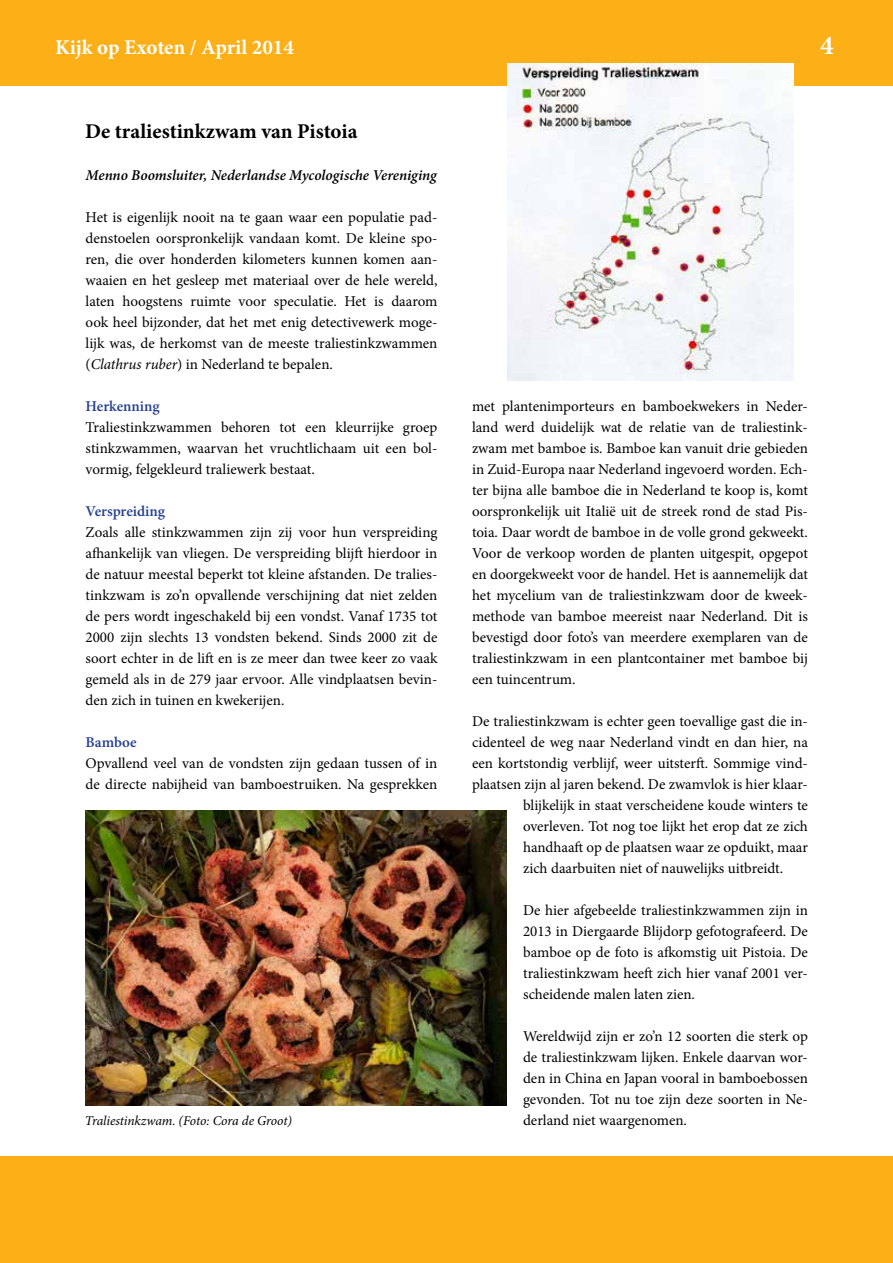
<style>
.page{position:relative;width:893px;height:1263px;background:#fff}
.page>*{position:absolute;margin:0;border:0;box-sizing:border-box;transform-origin:0 0}
.t1{font:700 27px "Minion Pro";color:#fff}
.t2{font:700 21px "Minion Pro";color:#000}
.t3{font:700 21px "Minion Pro";letter-spacing:-.005em;color:#fff}
.t4{font:15px/21px "Minion Pro";color:#000;text-align:justify}
.t5{font:italic 600 15px "Minion Pro";letter-spacing:-.005em;color:#000}
.t6{font:600 15px "Minion Pro";letter-spacing:-.005em;color:#25408f}
.t7{font:italic 13.5px "Minion Pro";letter-spacing:-.01em;color:#000}
.s1{font-style:italic}
</style>
<div class="page">
<div style="left:0;top:1157px;width:893px;height:106px;background:#fcaf17"></div>
<div style="left:0;top:0;width:893px;height:85px;background:#fcaf17"></div>
<img style="left:85px;top:810px;width:421px;height:296px">
<img style="left:507px;top:64px;width:287px;height:316px">
<h2 class="t3" style="left:55px;top:32px;width:240px">Kijk op Exoten / April 2014</h2>
<h1 class="t1" style="left:820px;top:26px;width:15px">4</h1>
<h2 class="t2" style="left:85px;top:116px;width:274px">De traliestinkzwam van Pistoia</h2>
<p class="t5" style="left:86px;top:165px;width:353px">Menno Boomsluiter, Nederlandse Mycologische Vereniging</p>
<p class="t4" style="left:86px;top:207px;width:353px">Het is eigenlijk nooit na te gaan waar een populatie pad&shy;denstoelen oorspronkelijk vandaan komt. De kleine spo&shy;ren, die over honderden kilometers kunnen komen aan&shy;waaien en het gesleep met materiaal over de hele wereld, laten hoogstens ruimte voor speculatie. Het is daarom ook heel bijzonder, dat het met enig detectivewerk moge&shy;lijk was, de herkomst van de meeste traliestinkzwammen (<span class="s1">Clathrus ruber</span>) in Nederland te bepalen.</p>
<p class="t6" style="left:86px;top:396px;width:76px">Herkenning</p>
<p class="t4" style="left:86px;top:417px;width:353px">Traliestinkzwammen behoren tot een kleurrijke groep stinkzwammen, waarvan het vruchtlichaam uit een bol&shy;vormig, felgekleurd traliewerk bestaat.</p>
<p class="t6" style="left:86px;top:501px;width:81px">Verspreiding</p>
<p class="t4" style="left:86px;top:522px;width:353px">Zoals alle stinkzwammen zijn zij voor hun verspreiding afhankelijk van vliegen. De verspreiding blijft hierdoor in de natuur meestal beperkt tot kleine afstanden. De tralies&shy;tinkzwam is zo’n opvallende verschijning dat niet zelden de pers wordt ingeschakeld bij een vondst. Vanaf 1735 tot 2000 zijn slechts 13 vondsten bekend. Sinds 2000 zit de soort echter in de lift en is ze meer dan twee keer zo vaak gemeld als in de 279 jaar ervoor. Alle vindplaatsen bevin&shy;den zich in tuinen en kwekerijen.</p>
<p class="t6" style="left:86px;top:732px;width:52px">Bamboe</p>
<p class="t4" style="left:86px;top:753px;width:353px">Opvallend veel van de vondsten zijn gedaan tussen of in de directe nabijheid van bamboestruiken. Na gesprekken</p>
<p class="t7" style="left:85px;top:1111px;width:209px">Traliestinkzwam. (Foto: Cora de Groot)</p>
<p class="t4" style="left:472px;top:396px;width:337px">met plantenimporteurs en bamboekwekers in Neder&shy;land werd duidelijk wat de relatie van de traliestink&shy;zwam met bamboe is. Bamboe kan vanuit drie gebieden in Zuid-Europa naar Nederland ingevoerd worden. Ech&shy;ter bijna alle bamboe die in Nederland te koop is, komt oorspronkelijk uit Italië uit de streek rond de stad Pis&shy;toia. Daar wordt de bamboe in de volle grond gekweekt.<br>Voor de verkoop worden de planten uitgespit, opgepot en doorgekweekt voor de handel. Het is aannemelijk dat het mycelium van de traliestinkzwam door de kweek&shy;methode van bamboe meereist naar Nederland. Dit is bevestigd door foto’s van meerdere exemplaren van de traliestinkzwam in een plantcontainer met bamboe bij een tuincentrum.</p>
<p class="t4" style="left:472px;top:711px;width:337px">De traliestinkzwam is echter geen toevallige gast die in-</p>
<p class="t4" style="left:472px;top:732px;width:337px">cidenteel de weg naar Nederland vindt en dan hier, na</p>
<p class="t4" style="left:472px;top:753px;width:337px">een kortstondig verblijf, weer uitsterft. Sommige vind-</p>
<p class="t4" style="left:472px;top:774px;width:337px">plaatsen zijn al jaren bekend. De zwamvlok is hier klaar-</p>
<p class="t4" style="left:523px;top:795px;width:286px">blijkelijk in staat verscheidene koude winters te</p>
<p class="t4" style="left:523px;top:816px;width:286px">overleven. Tot nog toe lijkt het erop dat ze zich</p>
<p class="t4" style="left:523px;top:837px;width:286px">handhaaft op de plaatsen waar ze opduikt, maar</p>
<p class="t4" style="left:523px;top:858px;width:262px">zich daarbuiten niet of nauwelijks uitbreidt.</p>
<p class="t4" style="left:523px;top:900px;width:286px">De hier afgebeelde traliestinkzwammen zijn in 2013 in Diergaarde Blijdorp gefotografeerd. De bamboe op de foto is afkomstig uit Pistoia. De traliestinkzwam heeft zich hier vanaf 2001 ver&shy;scheidende malen laten zien.</p>
<p class="t4" style="left:523px;top:1026px;width:286px">Wereldwijd zijn er zo’n 12 soorten die sterk op de traliestinkzwam lijken. Enkele daarvan wor&shy;den in China en Japan vooral in bamboebossen gevonden. Tot nu toe zijn deze soorten in Ne&shy;derland niet waargenomen.</p>
</div>
